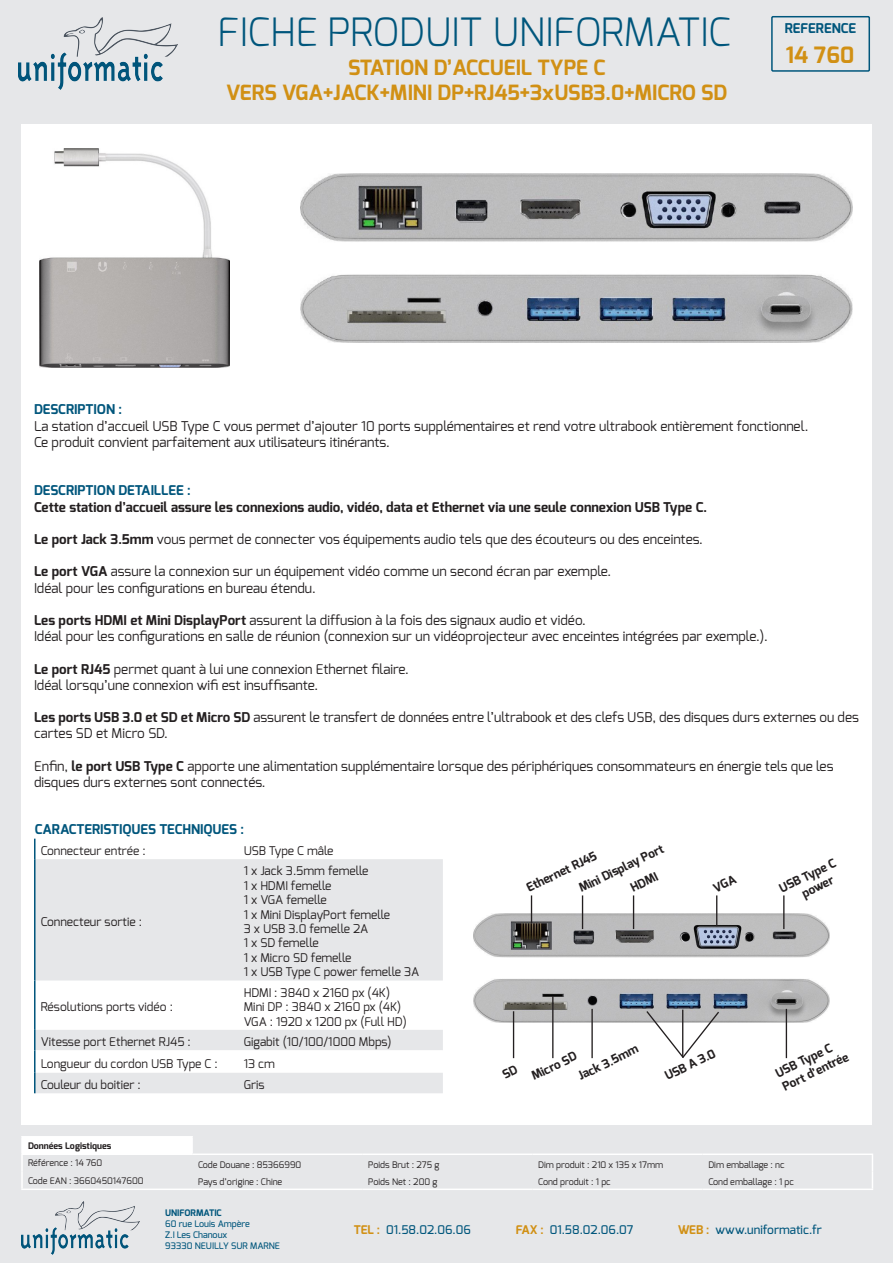
<style>
.page{position:relative;width:893px;height:1263px;background:#e6e7e9}
.page>*{position:absolute;margin:0;border:0;box-sizing:border-box;transform-origin:0 0}
.t1{font:300 39px "Exo";color:#00567c}
.t2{font:700 22.5px "Exo";color:#d19014}
.t3{font:700 21px "Exo";color:#d19014}
.t4{font:13.5px/16.2px "Exo";color:#231f20}
.t5{font:700 13.5px "Exo";color:#231f20}
.t6{font:700 13.5px "Exo";color:#00567c}
.t7{font:700 12.15px "Exo";color:#231f20}
.t8{font:12px "Exo";color:#231f20}
.t9{font:500 12px "Exo";color:#00567c}
.t10{font:9px "Exo";color:#231f20}
.t11{font:500 9px "Exo";color:#00567c}
.t12{font:700 9px "Exo";color:#231f20}
.t13{font:700 9px "Exo";color:#00567c}
.s1{font-weight:700}
.s2{font-weight:700;color:#d19014}
</style>
<div class="page">
<div style="left:21px;top:124px;width:851px;height:1001px;background:#fff"></div>
<img style="left:21px;top:1201px;width:118px;height:53px">
<img style="left:18px;top:17px;width:160px;height:73px">
<hr style="left:21px;top:1188px;width:171px;height:2px;background:#fff">
<hr style="left:192px;top:1188px;width:170px;height:2px;background:#fff">
<hr style="left:362px;top:1188px;width:170px;height:2px;background:#fff">
<hr style="left:532px;top:1188px;width:170px;height:2px;background:#fff">
<hr style="left:702px;top:1188px;width:171px;height:2px;background:#fff">
<hr style="left:21px;top:1136px;width:172px;height:1px;background:#fff">
<svg style="left:21px;top:1137px;width:852px;height:52px"></svg>
<hr style="left:21px;top:1153px;width:171px;height:2px;background:#fff">
<svg style="left:771px;top:16px;width:100px;height:56px"></svg>
<img style="left:39px;top:149px;width:190px;height:219px">
<img style="left:300px;top:174px;width:552px;height:169px">
<svg style="left:36px;top:859px;width:407px;height:191px;fill:#e6e7e9"></svg>
<div style="left:36px;top:1073px;width:407px;height:20px;background:#e6e7e9"></div>
<hr style="left:34px;top:839px;width:2px;height:20px;background:#00567c">
<hr style="left:34px;top:859px;width:2px;height:121px;background:#00567c">
<hr style="left:34px;top:980px;width:2px;height:50px;background:#00567c">
<hr style="left:34px;top:1030px;width:2px;height:20px;background:#00567c">
<hr style="left:34px;top:1050px;width:2px;height:23px;background:#00567c">
<hr style="left:34px;top:1073px;width:2px;height:20px;background:#00567c">
<img style="left:473px;top:913px;width:357px;height:109px">
<svg style="left:531px;top:895px;width:1px;height:28px"></svg>
<hr style="left:582px;top:895px;width:1px;height:34px;background:#231f20">
<hr style="left:633px;top:895px;width:1px;height:34px;background:#231f20">
<hr style="left:716px;top:895px;width:1px;height:31px;background:#231f20">
<hr style="left:783px;top:895px;width:1px;height:34px;background:#231f20">
<svg style="left:645px;top:1009px;width:75px;height:49px"></svg>
<hr style="left:786px;top:1009px;width:1px;height:49px;background:#231f20">
<hr style="left:591px;top:1009px;width:2px;height:49px;background:#231f20">
<hr style="left:552px;top:996px;width:1px;height:62px;background:#231f20">
<hr style="left:513px;top:1011px;width:1px;height:47px;background:#231f20">
<p class="t1" style="left:217px;top:7px;width:515px">FICHE PRODUIT UNIFORMATIC</p>
<p class="t3" style="left:348px;top:54px;width:259px">STATION D’ACCUEIL TYPE C</p>
<p class="t3" style="left:226px;top:79px;width:503px">VERS VGA+JACK+MINI DP+RJ45+3xUSB3.0+MICRO SD</p>
<p class="t6" style="left:785px;top:20px;width:73px">REFERENCE</p>
<p class="t2" style="left:786px;top:40px;width:70px">14 760</p>
<p class="t6" style="left:34px;top:401px;width:90px">DESCRIPTION :</p>
<p class="t4" style="left:34px;top:417px;width:776px">La station d’accueil USB Type C vous permet d’ajouter 10 ports supplémentaires et rend votre ultrabook entièrement fonctionnel.</p>
<p class="t4" style="left:34px;top:434px;width:357px">Ce produit convient parfaitement aux utilisateurs itinérants.</p>
<p class="t6" style="left:34px;top:482px;width:158px">DESCRIPTION DETAILLEE :</p>
<p class="t5" style="left:34px;top:498px;width:674px">Cette station d’accueil assure les connexions audio, vidéo, data et Ethernet via une seule connexion USB Type C.</p>
<p class="t4" style="left:34px;top:531px;width:670px"><span class="s1">Le port Jack 3.5mm</span> vous permet de connecter vos équipements audio tels que des écouteurs ou des enceintes.</p>
<p class="t4" style="left:34px;top:563px;width:579px"><span class="s1">Le port VGA</span> assure la connexion sur un équipement vidéo comme un second écran par exemple.</p>
<p class="t4" style="left:34px;top:579px;width:283px">Idéal pour les configurations en bureau étendu.</p>
<p class="t4" style="left:34px;top:612px;width:553px"><span class="s1">Les ports HDMI et Mini DisplayPort</span> assurent la diffusion à la fois des signaux audio et vidéo.</p>
<p class="t4" style="left:34px;top:628px;width:735px">Idéal pour les configurations en salle de réunion (connexion sur un vidéoprojecteur avec enceintes intégrées par exemple.).</p>
<p class="t4" style="left:34px;top:660px;width:376px"><span class="s1">Le port RJ45</span> permet quant à lui une connexion Ethernet filaire.</p>
<p class="t4" style="left:34px;top:677px;width:286px">Idéal lorsqu’une connexion wifi est insuffisante.</p>
<p class="t4" style="left:34px;top:709px;width:826px"><span class="s1">Les ports USB 3.0 et SD et Micro SD</span> assurent le transfert de données entre l’ultrabook et des clefs USB, des disques durs externes ou des cartes SD et Micro SD.</p>
<p class="t4" style="left:34px;top:758px;width:801px">Enfin, <span class="s1">le port USB Type C</span> apporte une alimentation supplémentaire lorsque des périphériques consommateurs en énergie tels que les</p>
<p class="t4" style="left:34px;top:774px;width:233px">disques durs externes sont connectés.</p>
<p class="t6" style="left:35px;top:821px;width:211px">CARACTERISTIQUES TECHNIQUES :</p>
<p class="t8" style="left:41px;top:843px;width:106px">Connecteur entrée :</p>
<p class="t8" style="left:244px;top:843px;width:91px">USB Type C mâle</p>
<p class="t8" style="left:41px;top:914px;width:103px">Connecteur sortie :</p>
<p class="t8" style="left:41px;top:999px;width:134px">Résolutions ports vidéo :</p>
<p class="t8" style="left:244px;top:863px;width:126px">1 x Jack 3.5mm femelle</p>
<p class="t8" style="left:244px;top:878px;width:89px">1 x HDMI femelle</p>
<p class="t8" style="left:244px;top:892px;width:85px">1 x VGA femelle</p>
<p class="t8" style="left:244px;top:907px;width:148px">1 x Mini DisplayPort femelle</p>
<p class="t8" style="left:244px;top:921px;width:126px">3 x USB 3.0 femelle 2A</p>
<p class="t8" style="left:244px;top:935px;width:76px">1 x SD femelle</p>
<p class="t8" style="left:244px;top:950px;width:109px">1 x Micro SD femelle</p>
<p class="t8" style="left:244px;top:964px;width:177px">1 x USB Type C power femelle 3A</p>
<p class="t8" style="left:244px;top:985px;width:148px">HDMI : 3840 x 2160 px (4K)</p>
<p class="t8" style="left:244px;top:999px;width:159px">Mini DP : 3840 x 2160 px (4K)</p>
<p class="t8" style="left:244px;top:1013px;width:165px">VGA : 1920 x 1200 px (Full HD)</p>
<p class="t8" style="left:41px;top:1034px;width:152px">Vitesse port Ethernet RJ45 :</p>
<p class="t8" style="left:244px;top:1034px;width:149px">Gigabit (10/100/1000 Mbps)</p>
<p class="t8" style="left:41px;top:1055px;width:178px">Longueur du cordon USB Type C :</p>
<p class="t8" style="left:244px;top:1055px;width:33px">13 cm</p>
<p class="t8" style="left:41px;top:1077px;width:102px">Couleur du boitier :</p>
<p class="t8" style="left:244px;top:1077px;width:22px">Gris</p>
<p class="t7" style="left:576px;top:881px;width:94px;rotate:-26deg">Mini Display Port</p>
<p class="t7" style="left:524px;top:881px;width:78px;rotate:-26deg">Ethernet RJ45</p>
<p class="t7" style="left:628px;top:881px;width:30px;rotate:-26deg">HDMI</p>
<p class="t7" style="left:776px;top:882px;width:63px;rotate:-26deg">USB Type C</p>
<p class="t7" style="left:799px;top:887px;width:35px;rotate:-26deg">power</p>
<p class="t7" style="left:529px;top:1069px;width:50px;rotate:-26deg">Micro SD</p>
<p class="t7" style="left:576px;top:1069px;width:67px;rotate:-26deg">Jack 3.5mm</p>
<p class="t7" style="left:662px;top:1069px;width:56px;rotate:-26deg">USB A 3.0</p>
<p class="t7" style="left:773px;top:1066px;width:63px;rotate:-26deg">USB Type C</p>
<p class="t7" style="left:780px;top:1080px;width:73px;rotate:-26deg">Port d’entrée</p>
<p class="t12" style="left:28px;top:1140px;width:85px">Données Logistiques</p>
<p class="t10" style="left:28px;top:1157px;width:76px">Référence : 14 760</p>
<p class="t10" style="left:198px;top:1158px;width:105px">Code Douane : 85366990</p>
<p class="t10" style="left:368px;top:1158px;width:73px">Poids Brut : 275 g</p>
<p class="t10" style="left:538px;top:1158px;width:126px">Dim produit : 210 x 135 x 17mm</p>
<p class="t10" style="left:708px;top:1158px;width:78px">Dim emballage : nc</p>
<p class="t10" style="left:28px;top:1175px;width:117px">Code EAN : 3660450147600</p>
<p class="t10" style="left:198px;top:1176px;width:86px">Pays d’origine : Chine</p>
<p class="t10" style="left:368px;top:1176px;width:71px">Poids Net : 200 g</p>
<p class="t10" style="left:538px;top:1176px;width:74px">Cond produit : 1 pc</p>
<p class="t10" style="left:708px;top:1176px;width:87px">Cond emballage : 1 pc</p>
<p class="t9" style="left:354px;top:1222px;width:119px"><span class="s2">TEL :</span> 01.58.02.06.06</p>
<p class="t9" style="left:516px;top:1222px;width:119px"><span class="s2">FAX :</span> 01.58.02.06.07</p>
<p class="t9" style="left:678px;top:1222px;width:145px"><span class="s2">WEB :</span> www.uniformatic.fr</p>
<p class="t13" style="left:165px;top:1207px;width:58px">UNIFORMATIC</p>
<p class="t11" style="left:165px;top:1218px;width:86px">60 rue Louis Ampère</p>
<p class="t11" style="left:165px;top:1229px;width:64px">Z.I Les Chanoux</p>
<p class="t11" style="left:165px;top:1239px;width:116px">93330 NEUILLY SUR MARNE</p>
</div>
